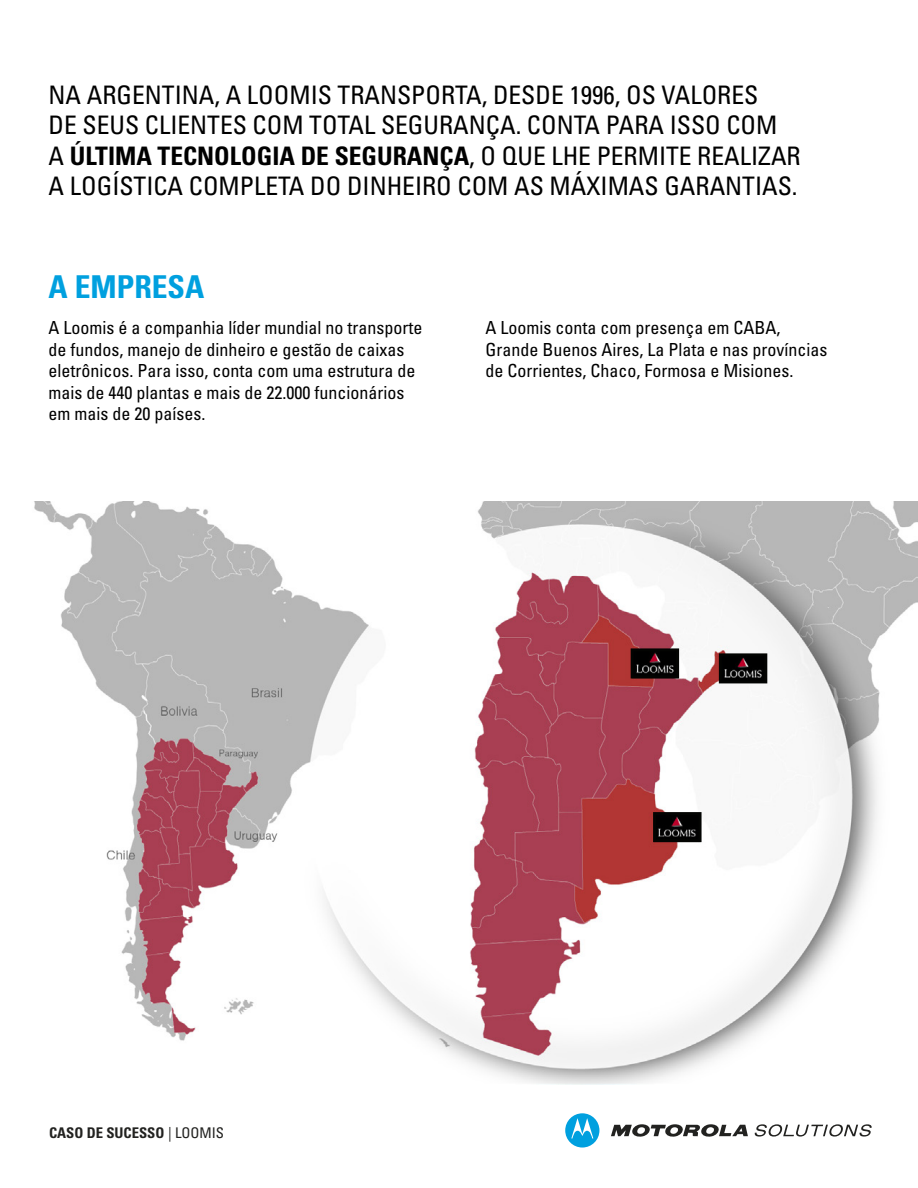
<style>
.page{position:relative;width:918px;height:1188px;background:#fff}
.page>*{position:absolute;margin:0;border:0;box-sizing:border-box;transform-origin:0 0}
.t1{font:700 condensed 31.5px "Univers";color:#00a0df}
.t2{font:condensed 25.5px/30.6px "Univers";color:#000}
.t3{font:condensed 18px/21.6px "Univers";color:#000}
.t4{font:700 condensed 14.7px "Univers";color:#222220}
.s1{font-weight:700}
.s2{font-weight:400}
</style>
<div class="page">
<img style="left:34px;top:501px;width:883px;height:583px">
<svg style="left:631px;top:648px;width:48px;height:30px"></svg>
<svg style="left:719px;top:653px;width:48px;height:30px"></svg>
<svg style="left:653px;top:812px;width:49px;height:30px"></svg>
<svg style="left:611px;top:1124px;width:137px;height:13px"></svg>
<svg style="left:565px;top:1113px;width:34px;height:35px"></svg>
<svg style="left:755px;top:1124px;width:117px;height:13px"></svg>
<h2 class="t2" style="left:49px;top:79px;width:754px">NA ARGENTINA, A LOOMIS TRANSPORTA, DESDE 1996, OS VALORES<br>DE SEUS CLIENTES COM TOTAL SEGURANÇA. CONTA PARA ISSO COM<br>A <span class="s1">ÚLTIMA TECNOLOGIA DE SEGURANÇA</span>, O QUE LHE PERMITE REALIZAR A LOGÍSTICA COMPLETA DO DINHEIRO COM AS MÁXIMAS GARANTIAS.</h2>
<h1 class="t1" style="left:49px;top:267px;width:157px">A EMPRESA</h1>
<p class="t3" style="left:49px;top:317px;width:375px">A Loomis é a companhia líder mundial no transporte de fundos, manejo de dinheiro e gestão de caixas eletrônicos. Para isso, conta com uma estrutura de mais de 440 plantas e mais de 22.000 funcionários em mais de 20 países.</p>
<p class="t3" style="left:486px;top:317px;width:343px">A Loomis conta com presença em CABA,<br>Grande Buenos Aires, La Plata e nas províncias de Corrientes, Chaco, Formosa e Misiones.</p>
<p class="t4" style="left:49px;top:1124px;width:177px">CASO DE SUCESSO <span class="s2">| LOOMIS</span></p>
</div>
